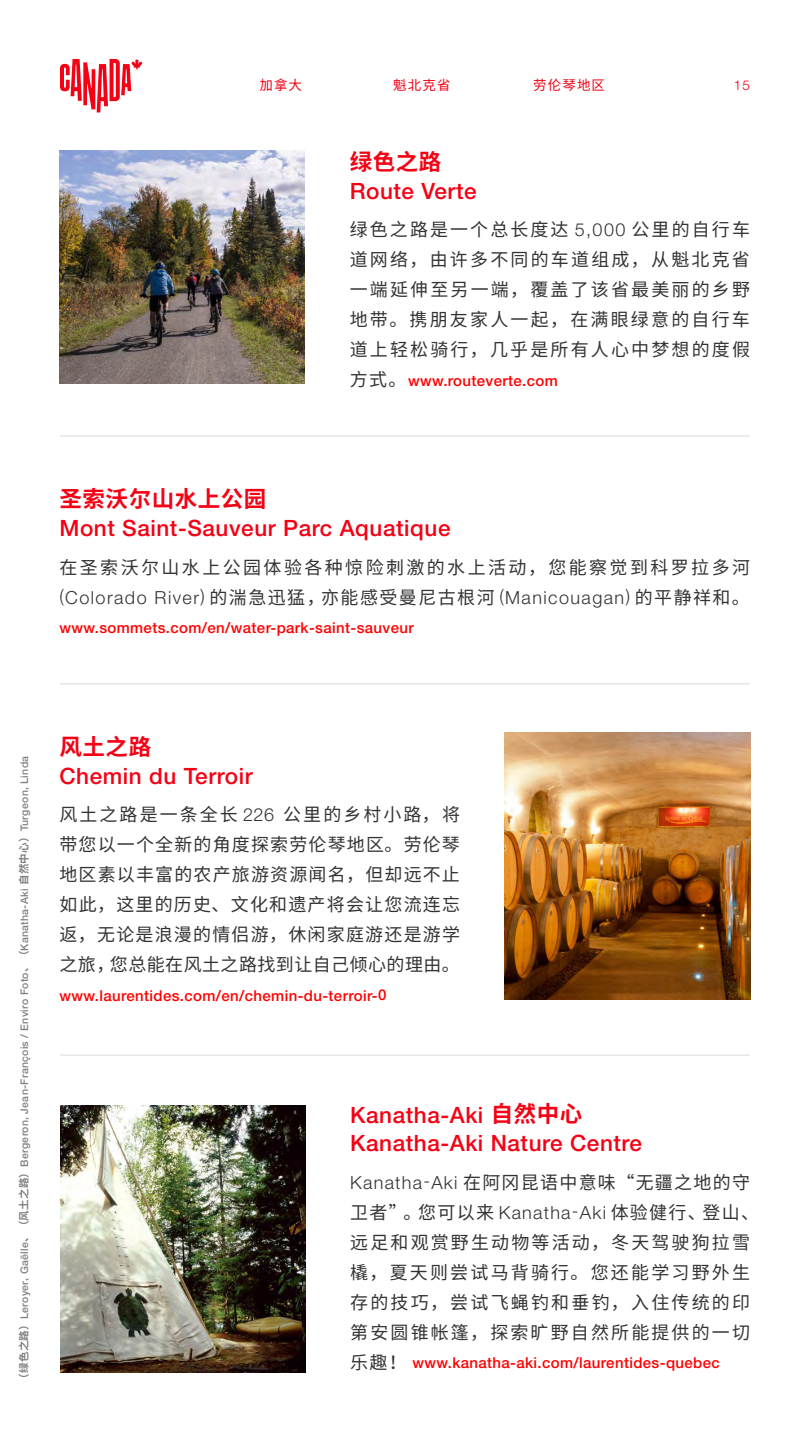
<style>
.page{position:relative;width:810px;height:1440px;background:#fff}
.page>*{position:absolute;margin:0;border:0;box-sizing:border-box;transform-origin:0 0}
.t1{font:500 22.5px/28.5px "Helvetica Neue LT Pro";letter-spacing:.025em;color:#f50014}
.t2{font:700 22.5px "Noto Sans CJ Ksc";letter-spacing:.025em;color:#f50014}
.t3{font:18px/30px "Noto Sans CJ Ksc";letter-spacing:.12em;color:#333;text-align:justify}
.t4{font:300 18px "Helvetica Neue LT Pro";letter-spacing:.08em;color:#333}
.t5{font:500 15px "Helvetica Neue LT Pro";letter-spacing:.025em;color:#f00}
.t6{font:13.5px "Noto Sans CJ Ksc";letter-spacing:.08em;color:#f50014}
.t7{font:300 13.5px "Helvetica Neue LT Pro";color:#f50014}
.t8{font:500 10.5px "Helvetica Neue LT Pro";letter-spacing:.025em;color:#808080}
.s1{font-family:"Helvetica Neue LT Pro";font-weight:300}
.s2{font-family:"Noto Sans CJ Ksc";font-weight:400;font-size:18px;color:#333}
.s3{font-family:"Noto Sans CJ Ksc";font-weight:400}
.s4{font-family:"Noto Sans CJ Ksc";font-weight:700}
</style>
<div class="page">
<img style="left:59px;top:150px;width:246px;height:234px">
<img style="left:505px;top:733px;width:245px;height:266px">
<img style="left:60px;top:1106px;width:245px;height:267px">
<hr style="left:60px;top:435px;width:690px;height:2px;background:#e6e6e6">
<hr style="left:60px;top:683px;width:690px;height:1px;background:#e6e6e6">
<hr style="left:60px;top:1054px;width:690px;height:2px;background:#e6e6e6">
<svg style="left:60px;top:59px;width:83px;height:53px"></svg>
<p class="t6" style="left:260px;top:78px;width:44px">加拿大</p>
<p class="t6" style="left:393px;top:78px;width:59px">魁北克省</p>
<p class="t6" style="left:533px;top:78px;width:73px">劳伦琴地区</p>
<p class="t7" style="left:734px;top:77px;width:18px">15</p>
<p class="t2" style="left:350px;top:149px;width:93px">绿色之路</p>
<p class="t1" style="left:350px;top:176px;width:128px">Route Verte</p>
<p class="t3" style="left:350px;top:215px;width:402px">绿色之路是一个总长度达 <span class="s1">5,000</span> 公里的自行车道网络，由许多不同的车道组成，从魁北克省一端延伸至另一端，覆盖了该省最美丽的乡野地带。携朋友家人一起，在满眼绿意的自行车道上轻松骑行，几乎是所有人心中梦想的度假</p>
<p class="t5" style="left:350px;top:371px;width:210px"><span class="s2">方式。</span>www.routeverte.com</p>
<p class="t2" style="left:59px;top:486px;width:209px">圣索沃尔山水上公园</p>
<p class="t1" style="left:59px;top:514px;width:393px">Mont Saint-Sauveur Parc Aquatique</p>
<p class="t3" style="left:59px;top:553px;width:692px">在圣索沃尔山水上公园体验各种惊险刺激的水上活动，您能察觉到科罗拉多河</p>
<p class="t4" style="left:59px;top:586px;width:692px">(Colorado River) <span class="s3">的湍急迅猛，亦能感受曼尼古根河</span> (Manicouagan) <span class="s3">的平静祥和。</span></p>
<p class="t5" style="left:59px;top:619px;width:356px">www.sommets.com/en/water-park-saint-sauveur</p>
<p class="t8" style="left:18px;top:1384px;width:629px;rotate:-90deg"><span class="s4">（绿色之路）</span>Leroyer, Gaëlle<span class="s4">、（风土之路）</span>Bergeron, Jean-François / Enviro Foto<span class="s4">、（</span>Kanatha-Aki <span class="s4">自然中心）</span>Turgeon, Linda</p>
<p class="t2" style="left:59px;top:734px;width:93px">风土之路</p>
<p class="t1" style="left:59px;top:761px;width:195px">Chemin du Terroir</p>
<p class="t3" style="left:59px;top:800px;width:402px">风土之路是一条全长 <span class="s1">226</span> 公里的乡村小路，将带您以一个全新的角度探索劳伦琴地区。劳伦琴地区素以丰富的农产旅游资源闻名，但却远不止如此，这里的历史、文化和遗产将会让您流连忘返，无论是浪漫的情侣游，休闲家庭游还是游学之旅，您总能在风土之路找到让自己倾心的理由。</p>
<p class="t5" style="left:59px;top:986px;width:328px">www.laurentides.com/en/chemin-du-terroir-0</p>
<p class="t1" style="left:350px;top:1100px;width:293px">Kanatha-Aki <span class="s4">自然中心<br></span>Kanatha-Aki Nature Centre</p>
<p class="t3" style="left:350px;top:1168px;width:410px;text-align:left"><span class="s1">Kanatha-Aki</span> 在阿冈昆语中意味“无疆之地的守卫者”。您可以来 <span class="s1">Kanatha-Aki</span> 体验健行、登山、远足和观赏野生动物等活动，冬天驾驶狗拉雪橇，夏天则尝试马背骑行。您还能学习野外生存的技巧，尝试飞蝇钓和垂钓，入住传统的印第安圆锥帐篷，探索旷野自然所能提供的一切</p>
<p class="t5" style="left:350px;top:1354px;width:371px"><span class="s2">乐趣！</span> www.kanatha-aki.com/laurentides-quebec</p>
</div>
